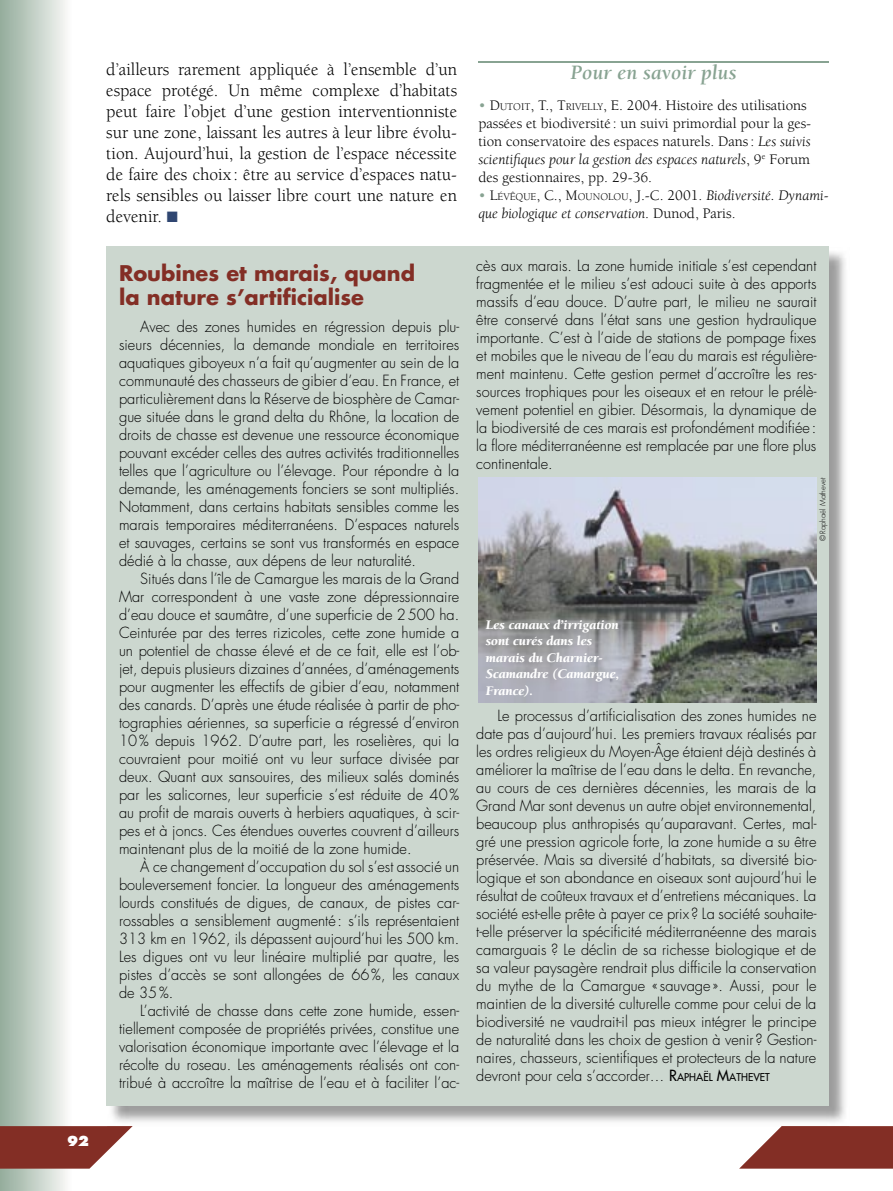
<style>
.page{position:relative;width:893px;height:1191px;background:#fff}
.page>*{position:absolute;margin:0;border:0;box-sizing:border-box;transform-origin:0 0}
.t1{font:700 21px/24px "Futura";color:#832e25}
.t2{font:italic 700 21px "Berkeley";color:#88a392}
.t3{font:18px/21px "Berkeley";color:#000;text-align:justify}
.t4{font:300 15px/18px "Futura";color:#000;text-align:justify}
.t5{font:15px/18px "Berkeley";color:#000}
.t6{font:italic 15px/18px "Berkeley";color:#000}
.t7{font:italic 900 13.5px/16.5px "Berkeley";color:#fff}
.t8{font:800 13.5px "Futura";color:#fff}
.t9{font:300 7.5px "Futura";color:#000}
.s1{color:#2f4671}
.s2{color:#88a392}
.s3{font-size:10.5px}
.s4{font-style:italic}
.s5{font-style:normal;color:#88a392}
.s6{font-style:normal}
.s7{font-style:normal;font-size:10.5px}
.s8{font-weight:400}
.s9{font-weight:400;font-size:10.5px}
</style>
<div class="page">
<div style="left:0;top:0;width:72px;height:1191px;background:linear-gradient(to right,#93ab9a,#fbfaf9)"></div>
<svg style="left:740px;top:1126px;width:153px;height:42px;background:#944a43"></svg>
<img style="left:829px;top:252px;width:16px;height:770px">
<img style="left:111px;top:1022px;width:734px;height:100px">
<svg style="left:0;top:1126px;width:133px;height:42px"></svg>
<img style="left:781px;top:1126px;width:69px;height:1px">
<div style="left:106px;top:247px;width:723px;height:859px;background:#ccd7cf"></div>
<img style="left:478px;top:477px;width:338px;height:226px">
<hr style="left:478px;top:61px;width:351px;height:1px;background:#88a392">
<p class="t3" style="left:106px;top:59px;width:352px">d’ailleurs rarement appliquée à l’ensemble d’un espace protégé. Un même complexe d’habitats peut faire l’objet d’une gestion interventionniste sur une zone, laissant les autres à leur libre évolu&shy;tion. Aujourd’hui, la gestion de l’espace nécessite de faire des choix : être au service d’espaces natu&shy;rels sensibles ou laisser libre court une nature en devenir. <span class="s1">■</span></p>
<h1 class="t1" style="left:119px;top:261px;width:298px">Roubines et marais, quand la nature s’artificialise</h1>
<p class="t4" style="left:119px;top:318px;width:342px;text-indent:21px">Avec des zones humides en régression depuis plu&shy;sieurs décennies, la demande mondiale en territoires aquatiques giboyeux n’a fait qu’augmenter au sein de la communauté des chasseurs de gibier d’eau. En France, et particulièrement dans la Réserve de biosphère de Camar&shy;gue située dans le grand delta du Rhône, la location de droits de chasse est devenue une ressource économique pouvant excéder celles des autres activités traditionnelles telles que l’agriculture ou l’élevage. Pour répondre à la demande, les aménagements fonciers se sont multipliés.<br>Notamment, dans certains habitats sensibles comme les marais temporaires méditerranéens. D’espaces naturels et sauvages, certains se sont vus transformés en espace dédié à la chasse, aux dépens de leur naturalité.</p>
<p class="t4" style="left:119px;top:570px;width:342px;text-indent:21px">Situés dans l’île de Camargue les marais de la Grand Mar correspondent à une vaste zone dépressionnaire d’eau douce et saumâtre, d’une superficie de 2 500 ha.<br>Ceinturée par des terres rizicoles, cette zone humide a un potentiel de chasse élevé et de ce fait, elle est l’ob&shy;jet, depuis plusieurs dizaines d’années, d’aménagements pour augmenter les effectifs de gibier d’eau, notamment des canards. D’après une étude réalisée à partir de pho&shy;tographies aériennes, sa superficie a régressé d’environ 10 % depuis 1962. D’autre part, les roselières, qui la couvraient pour moitié ont vu leur surface divisée par deux. Quant aux sansouires, des milieux salés dominés par les salicornes, leur superficie s’est réduite de 40 % au profit de marais ouverts à herbiers aquatiques, à scir&shy;pes et à joncs. Ces étendues ouvertes couvrent d’ailleurs maintenant plus de la moitié de la zone humide.</p>
<p class="t4" style="left:119px;top:858px;width:342px;text-indent:21px">À ce changement d’occupation du sol s’est associé un bouleversement foncier. La longueur des aménagements lourds constitués de digues, de canaux, de pistes car&shy;rossables a sensiblement augmenté : s’ils représentaient 313 km en 1962, ils dépassent aujourd’hui les 500 km.<br>Les digues ont vu leur linéaire multiplié par quatre, les pistes d’accès se sont allongées de 66 %, les canaux de 35 %.</p>
<p class="t4" style="left:119px;top:1002px;width:342px;text-indent:21px">L’activité de chasse dans cette zone humide, essen&shy;tiellement composée de propriétés privées, constitue une valorisation économique importante avec l’élevage et la récolte du roseau. Les aménagements réalisés ont con&shy;tribué à accroître la maîtrise de l’eau et à faciliter l’ac-</p>
<h1 class="t2" style="left:571px;top:62px;width:167px">Pour en savoir plus</h1>
<p class="t5" style="left:478px;top:97px;width:334px"><span class="s2">•</span> D<span class="s3">UTOIT</span>, T., T<span class="s3">RIVELLY</span>, E. 2004. Histoire des utilisations passées et biodiversité : un suivi primordial pour la ges&shy;tion conservatoire des espaces naturels. Dans : <span class="s4">Les suivis scientifiques pour la gestion des espaces naturels</span>, 9<sup>e</sup> Forum des gestionnaires, pp. 29-36.</p>
<p class="t6" style="left:478px;top:187px;width:352px"><span class="s5">•</span> <span class="s6">L</span><span class="s7">ÉVÊQUE</span><span class="s6">, C., M</span><span class="s7">OUNOLOU</span><span class="s6">, J.-C. 2001.</span> Biodiversité. Dynami&shy;que biologique et conservation<span class="s6">. Dunod, Paris.</span></p>
<p class="t4" style="left:476px;top:257px;width:342px">cès aux marais. La zone humide initiale s’est cependant fragmentée et le milieu s’est adouci suite à des apports massifs d’eau douce. D’autre part, le milieu ne saurait être conservé dans l’état sans une gestion hydraulique importante. C’est à l’aide de stations de pompage fixes et mobiles que le niveau de l’eau du marais est régulière&shy;ment maintenu. Cette gestion permet d’accroître les res&shy;sources trophiques pour les oiseaux et en retour le prélè&shy;vement potentiel en gibier. Désormais, la dynamique de la biodiversité de ces marais est profondément modifiée : la flore méditerranéenne est remplacée par une flore plus continentale.</p>
<p class="t7" style="left:486px;top:616px;width:135px">Les canaux d’irrigation sont curés dans les marais du Charnier-<br>Scamandre (Camargue,<br>France).</p>
<p class="t9" style="left:818px;top:540px;width:65px;rotate:-90deg">© Raphaël Mathevet</p>
<p class="t4" style="left:476px;top:707px;width:342px;text-indent:21px">Le processus d’artificialisation des zones humides ne date pas d’aujourd’hui. Les premiers travaux réalisés par les ordres religieux du Moyen-Âge étaient déjà destinés à améliorer la maîtrise de l’eau dans le delta. En revanche, au cours de ces dernières décennies, les marais de la Grand Mar sont devenus un autre objet environnemental, beaucoup plus anthropisés qu’auparavant. Certes, mal&shy;gré une pression agricole forte, la zone humide a su être préservée. Mais sa diversité d’habitats, sa diversité bio&shy;logique et son abondance en oiseaux sont aujourd’hui le résultat de coûteux travaux et d’entretiens mécaniques. La société est-elle prête à payer ce prix ? La société souhaite&shy;t-elle préserver la spécificité méditerranéenne des marais camarguais ? Le déclin de sa richesse biologique et de sa valeur paysagère rendrait plus difficile la conservation du mythe de la Camargue «sauvage ». Aussi, pour le maintien de la diversité culturelle comme pour celui de la biodiversité ne vaudrait-il pas mieux intégrer le principe de naturalité dans les choix de gestion à venir ? Gestion&shy;naires, chasseurs, scientifiques et protecteurs de la nature devront pour cela s’accorder… <span class="s8">R</span><span class="s9">APHAËL</span> <span class="s8">M</span><span class="s9">ATHEVET</span></p>
<p class="t8" style="left:67px;top:1133px;width:23px">92</p>
</div>
